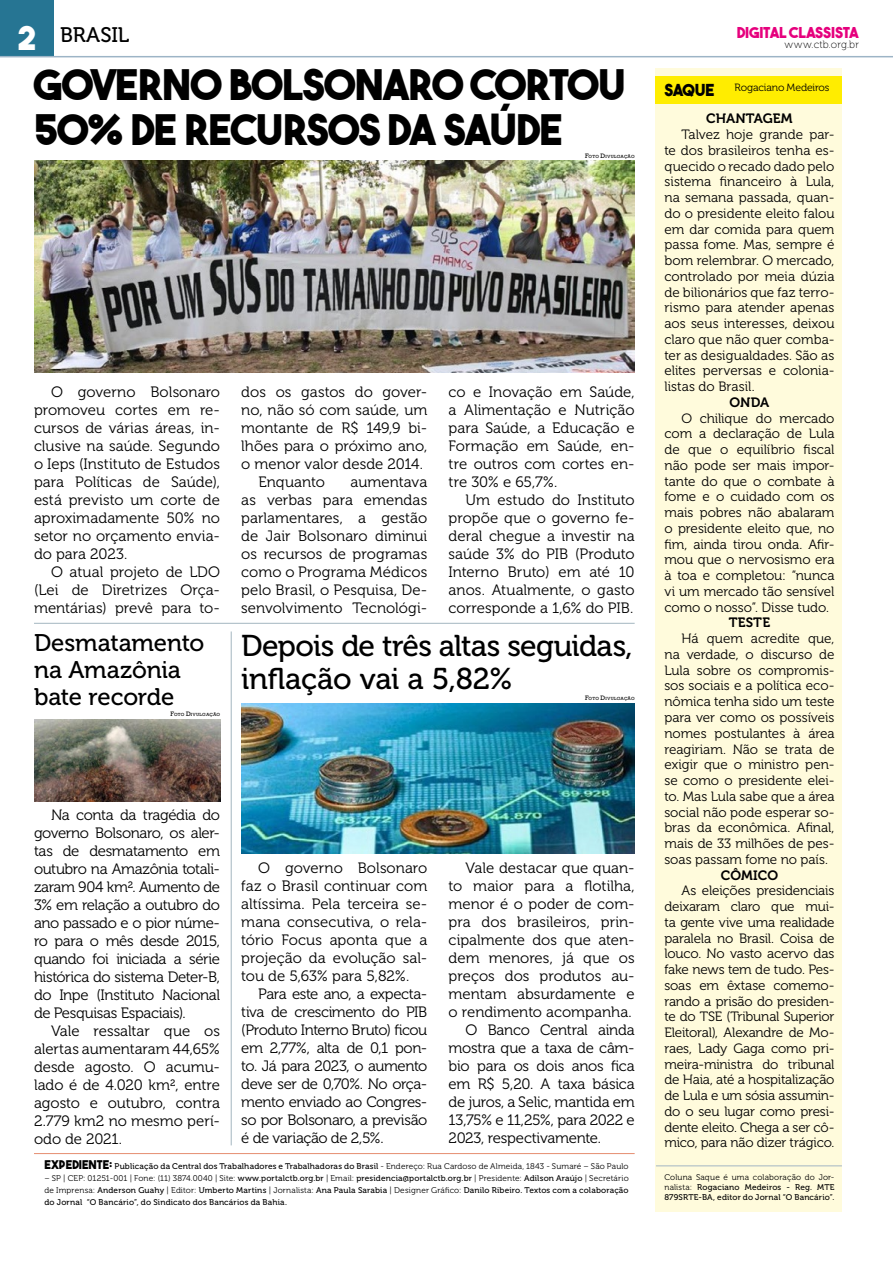
<style>
.page{position:relative;width:893px;height:1263px;background:#fff}
.page>*{position:absolute;margin:0;border:0;box-sizing:border-box;transform-origin:0 0}
.t1{font:42px/45px "The Bold Font";letter-spacing:-.02em;color:#000}
.t2{font:30px/33px "Museo 500";letter-spacing:-.02em;color:#000}
.t3{font:24px/27px "Museo 500";letter-spacing:-.005em;color:#000}
.t4{font:21px "Museo 500";letter-spacing:-.01em;color:#000}
.t5{font:16.5px "The Bold Font";letter-spacing:-.015em;color:#000}
.t6{font:15px/18px "Museo 300";color:#000;text-align:justify}
.t7{font:15px "Museo 300";letter-spacing:-.02em;color:#000}
.t8{font:15px "Museo 300";letter-spacing:-.025em;color:#000}
.t9{font:15px "The Bold Font";letter-spacing:-.015em;color:#e6007d}
.t10{font:13.5px/15.8px "Museo 300";letter-spacing:-.005em;color:#000;text-align:justify}
.t11{font:13.5px "Museo 700";color:#000}
.t12{font:10.5px "Museo 300";letter-spacing:-.015em;color:#000}
.t13{font:10.5px "Museo 100";letter-spacing:.015em;color:#000}
.t14{font:8.25px/9.8px "Museo 500";letter-spacing:.02em;color:#000}
.t15{font:8.25px "Museo 300";letter-spacing:.02em;color:#000}
.t16{font:4.2px "Rockwell";letter-spacing:.045em;color:#000}
.s1{font-family:"The Bold Font";font-size:33px;color:#fff}
.s2{font-size:6px}
.s3{font-family:"The Bold Font";font-size:12px}
.s4{font-family:"Museo 300"}
.s5{font-family:"Museo 500"}
</style>
<div class="page">
<div style="left:0;top:0;width:53px;height:57px;background:#267593"></div>
<hr style="left:0;top:56px;width:893px;height:1px;background:#9db4c6">
<hr style="left:34px;top:623px;width:601px;height:1px;background:#aabbc5">
<hr style="left:231px;top:631px;width:1px;height:514px;background:#aabbc5">
<div style="left:656px;top:68px;width:186px;height:1144px;background:#fffbdc"></div>
<hr style="left:656px;top:1165px;width:186px;height:1px;background:#aabbc5">
<div style="left:656px;top:76px;width:186px;height:27px;background:#ffed00"></div>
<hr style="left:34px;top:1153px;width:601px;height:1px;background:#e7967b">
<img style="left:34px;top:160px;width:601px;height:212px">
<img style="left:241px;top:703px;width:394px;height:150px">
<img style="left:34px;top:719px;width:186px;height:82px">
<h3 class="t4" style="left:17px;top:24px;width:114px"><span class="s1">2</span> BRASIL</h3>
<h1 class="t1" style="left:34px;top:61px;width:593px">GOVERNO BOLSONARO CORTOU<br>50% DE RECURSOS DA SAÚDE</h1>
<p class="t16" style="left:585px;top:154px;width:51px"><span class="s2">F</span>OTO <span class="s2">D</span>IVULGAÇÃO</p>
<p class="t6" style="left:34px;top:383px;width:188px;text-indent:17px">O governo Bolsonaro promoveu cortes em re&shy;cursos de várias áreas, in&shy;clusive na saúde. Segundo o Ieps (Instituto de Estudos para Políticas de Saúde), está previsto um corte de aproximadamente 50% no setor no orçamento envia&shy;do para 2023.</p>
<p class="t6" style="left:34px;top:563px;width:188px;text-indent:17px">O atual projeto de LDO (Lei de Diretrizes Orça&shy;mentárias) prevê para to-</p>
<h3 class="t3" style="left:34px;top:630px;width:172px">Desmatamento na Amazônia bate recorde</h3>
<p class="t16" style="left:170px;top:712px;width:51px"><span class="s2">F</span>OTO <span class="s2">D</span>IVULGAÇÃO</p>
<p class="t6" style="left:241px;top:383px;width:188px">dos os gastos do gover-</p>
<p class="t6" style="left:241px;top:401px;width:188px">no, não só com saúde, um</p>
<p class="t6" style="left:241px;top:419px;width:188px">montante de R$ 149,9 bi-</p>
<p class="t6" style="left:241px;top:437px;width:188px">lhões para o próximo ano,</p>
<p class="t6" style="left:241px;top:455px;width:183px">o menor valor desde 2014.</p>
<p class="t6" style="left:258px;top:473px;width:68px">Enquanto</p>
<p class="t6" style="left:241px;top:473px;width:188px;text-indent:109px">aumentava as verbas para emendas parlamentares, a gestão de Jair Bolsonaro diminui os recursos de programas como o Programa Médicos pelo Brasil, o Pesquisa, De&shy;senvolvimento Tecnológi-</p>
<p class="t6" style="left:449px;top:383px;width:188px">co e Inovação em Saúde, a Alimentação e Nutrição para Saúde, a Educação e Formação em Saúde, en&shy;tre outros com cortes en&shy;tre 30% e 65,7%.</p>
<p class="t6" style="left:449px;top:491px;width:188px;text-indent:17px">Um estudo do Instituto propõe que o governo fe&shy;deral chegue a investir na saúde 3% do PIB (Produto Interno Bruto) em até 10 anos. Atualmente, o gasto corresponde a 1,6% do PIB.</p>
<h2 class="t2" style="left:241px;top:629px;width:393px">Depois de três altas seguidas, inflação vai a 5,82%</h2>
<p class="t16" style="left:585px;top:696px;width:51px"><span class="s2">F</span>OTO <span class="s2">D</span>IVULGAÇÃO</p>
<p class="t6" style="left:34px;top:806px;width:188px;text-indent:17px">Na conta da tragédia do governo Bolsonaro, os aler&shy;tas de desmatamento em outubro na Amazônia totali&shy;zaram 904 km². Aumento de 3% em relação a outubro do ano passado e o pior núme&shy;ro para o mês desde 2015, quando foi iniciada a série histórica do sistema Deter-B, do Inpe (Instituto Nacional de Pesquisas Espaciais).</p>
<p class="t6" style="left:34px;top:1022px;width:188px;text-indent:17px">Vale ressaltar que os alertas aumentaram 44,65% desde agosto. O acumu&shy;lado é de 4.020 km², entre agosto e outubro, contra 2.779 km2 no mesmo perí&shy;odo de 2021.</p>
<p class="t6" style="left:241px;top:859px;width:188px;text-indent:17px">O governo Bolsonaro faz o Brasil continuar com altíssima. Pela terceira se&shy;mana consecutiva, o rela&shy;tório Focus aponta que a projeção da evolução sal&shy;tou de 5,63% para 5,82%.</p>
<p class="t6" style="left:241px;top:985px;width:188px;text-indent:17px">Para este ano, a expecta&shy;tiva de crescimento do PIB (Produto Interno Bruto) ficou em 2,77%, alta de 0,1 pon&shy;to. Já para 2023, o aumento deve ser de 0,70%. No orça&shy;mento enviado ao Congres&shy;so por Bolsonaro, a previsão é de variação de 2,5%.</p>
<p class="t6" style="left:466px;top:859px;width:171px">Vale destacar que quan-</p>
<p class="t6" style="left:449px;top:877px;width:188px">to maior para a flotilha,</p>
<p class="t6" style="left:449px;top:895px;width:188px">menor é o poder de com-</p>
<p class="t6" style="left:449px;top:913px;width:188px">pra dos brasileiros, prin-</p>
<p class="t6" style="left:449px;top:931px;width:188px">cipalmente dos que aten-</p>
<p class="t6" style="left:449px;top:949px;width:188px">dem menores, já que os</p>
<p class="t6" style="left:449px;top:967px;width:188px">preços dos produtos au-</p>
<p class="t6" style="left:449px;top:985px;width:188px">mentam absurdamente e</p>
<p class="t6" style="left:449px;top:1003px;width:185px">o rendimento acompanha.</p>
<p class="t7" style="left:466px;top:1021px;width:171px">O Banco Central ainda</p>
<p class="t6" style="left:449px;top:1039px;width:188px">mostra que a taxa de câm-</p>
<p class="t7" style="left:449px;top:1057px;width:188px">bio para os dois anos fica</p>
<p class="t7" style="left:449px;top:1075px;width:188px">em R$ 5,20. A taxa básica</p>
<p class="t7" style="left:449px;top:1093px;width:187px">de juros, a Selic, mantida em</p>
<p class="t8" style="left:449px;top:1111px;width:188px">13,75% e 11,25%, para 2022 e</p>
<p class="t7" style="left:449px;top:1129px;width:154px">2023, respectivamente.</p>
<p class="t14" style="left:44px;top:1162px;width:586px"><span class="s3">EXPEDIENTE:</span> Publicação da Central dos Trabalhadores e Trabalhadoras do Brasil <span class="s4">- Endereço: Rua Cardoso de Almeida, 1843 - Sumaré – São Paulo</span></p>
<p class="t15" style="left:44px;top:1174px;width:586px">– SP | CEP: 01251-001 | Fone: (11) 3874.0040 | Site: <span class="s5">www.portalctb.org.br</span> | Email: <span class="s5">presidencia@portalctb.org.br</span> | Presidente: <span class="s5">Adilson Araújo</span> | Secretário</p>
<p class="t14" style="left:44px;top:1184px;width:586px;line-height:12px"><span class="s4">de Imprensa:</span> Anderson Guahy <span class="s4">| Editor:</span> Umberto Martins <span class="s4">| Jornalista:</span> Ana Paula Sarabia <span class="s4">| Designer Gráfico:</span> Danilo Ribeiro. Textos com a colaboração do Jornal “O Bancário”, do Sindicato dos Bancários da Bahia.</p>
<p class="t9" style="left:737px;top:23px;width:123px">DIGITAL CLASSISTA</p>
<p class="t13" style="left:784px;top:39px;width:76px">www.ctb.org.br</p>
<p class="t5" style="left:664px;top:79px;width:52px">SAQUE</p>
<p class="t12" style="left:735px;top:82px;width:96px">Rogaciano Medeiros</p>
<p class="t11" style="left:706px;top:111px;width:88px">CHANTAGEM</p>
<p class="t10" style="left:664px;top:127px;width:172px;text-indent:17px">Talvez hoje grande par&shy;te dos brasileiros tenha es&shy;quecido o recado dado pelo sistema financeiro à Lula, na semana passada, quan&shy;do o presidente eleito falou em dar comida para quem passa fome. Mas, sempre é bom relembrar. O mercado, controlado por meia dúzia de bilionários que faz terro&shy;rismo para atender apenas aos seus interesses, deixou claro que não quer comba&shy;ter as desigualdades. São as elites perversas e colonia&shy;listas do Brasil.</p>
<p class="t11" style="left:730px;top:395px;width:41px">ONDA</p>
<p class="t10" style="left:664px;top:410px;width:172px;text-indent:17px">O chilique do mercado com a declaração de Lula de que o equilíbrio fiscal não pode ser mais impor&shy;tante do que o combate à fome e o cuidado com os mais pobres não abalaram o presidente eleito que, no fim, ainda tirou onda. Afir&shy;mou que o nervosismo era à toa e completou: “nunca vi um mercado tão sensível como o nosso”. Disse tudo.</p>
<p class="t11" style="left:729px;top:615px;width:43px">TESTE</p>
<p class="t10" style="left:664px;top:631px;width:172px;text-indent:17px">Há quem acredite que, na verdade, o discurso de Lula sobre os compromis&shy;sos sociais e a política eco&shy;nômica tenha sido um teste para ver como os possíveis nomes postulantes à área reagiriam. Não se trata de exigir que o ministro pen&shy;se como o presidente elei&shy;to. Mas Lula sabe que a área social não pode esperar so&shy;bras da econômica. Afinal, mais de 33 milhões de pes&shy;soas passam fome no país.</p>
<p class="t11" style="left:721px;top:867px;width:59px">CÔMICO</p>
<p class="t10" style="left:664px;top:883px;width:172px;text-indent:17px">As eleições presidenciais deixaram claro que mui&shy;ta gente vive uma realidade paralela no Brasil. Coisa de louco. No vasto acervo das fake news tem de tudo. Pes&shy;soas em êxtase comemo&shy;rando a prisão do presiden&shy;te do TSE (Tribunal Superior Eleitoral), Alexandre de Mo&shy;raes, Lady Gaga como pri&shy;meira-ministra do tribunal de Haia, até a hospitalização de Lula e um sósia assumin&shy;do o seu lugar como presi&shy;dente eleito. Chega a ser cô&shy;mico, para não dizer trágico.</p>
<p class="t15" style="left:664px;top:1173px;width:172px">Coluna Saque é uma colaboração do Jor-</p>
<p class="t14" style="left:664px;top:1182px;width:172px"><span class="s4">nalista:</span> Rogaciano Medeiros - Reg. MTE<br>879SRTE-BA, editor do Jornal “O Bancário”.</p>
</div>
